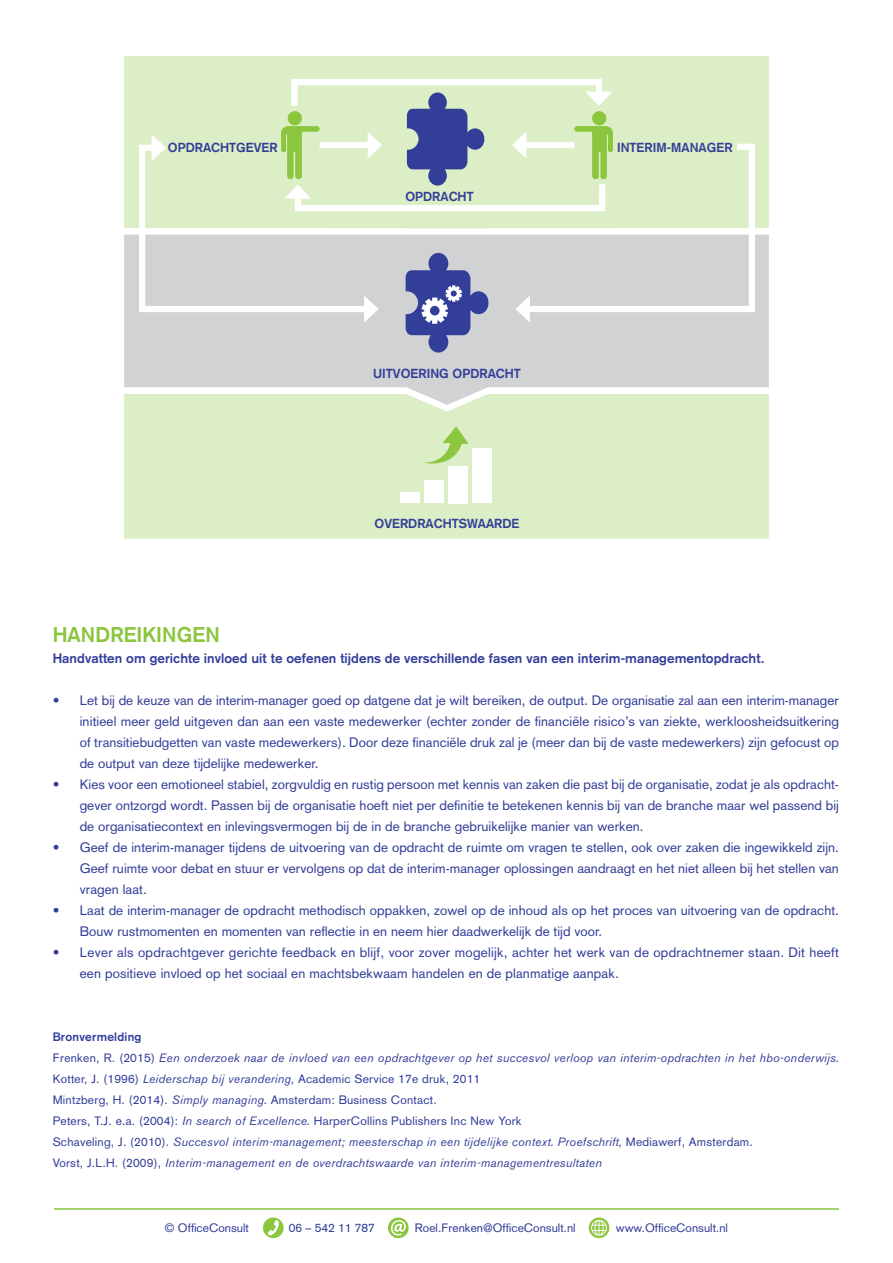
<style>
.page{position:relative;width:893px;height:1263px;background:#fff}
.page>*{position:absolute;margin:0;border:0;box-sizing:border-box;transform-origin:0 0}
.t1{font:700 21px "Akzidenz Grotesk";letter-spacing:.005em;color:#8bc63e}
.t2{font:13.5px/21px "Akzidenz Grotesk";letter-spacing:.005em;color:#333e99;text-align:justify}
.t3{font:700 13.5px "Akzidenz Grotesk";letter-spacing:.005em;color:#333e99}
.t4{font:700 12.9px "Akzidenz Grotesk";letter-spacing:.005em;color:#333e99}
.t5{font:italic 12px/21px "Akzidenz Grotesk BE";letter-spacing:.02em;color:#333e99}
.t6{font:12px "Akzidenz Grotesk";letter-spacing:.02em;color:#333e99}
.t7{font:12px "Akzidenz Grotesk";color:#333e99}
.t8{font:700 12px "Akzidenz Grotesk";letter-spacing:.02em;color:#333e99}
.s1{font-family:"Akzidenz Grotesk";font-style:normal}
.s2{font-family:"Akzidenz Grotesk BE";font-style:italic}
</style>
<div class="page">
<hr style="left:54px;top:1208px;width:785px;height:2px;background:#8bc63e">
<div style="left:589px;top:1217px;width:20px;height:21px;background:#8bc63e;border-radius:50%"></div>
<svg style="left:591px;top:1220px;width:16px;height:16px"></svg>
<svg style="left:388px;top:1217px;width:21px;height:21px"></svg>
<svg style="left:391px;top:1220px;width:15px;height:15px"></svg>
<svg style="left:263px;top:1217px;width:21px;height:21px"></svg>
<svg style="left:268px;top:1220px;width:12px;height:15px"></svg>
<div style="left:124px;top:415px;width:645px;height:124px;background:#dceec5"></div>
<div style="left:124px;top:56px;width:645px;height:169px;background:#dceec5"></div>
<svg style="left:124px;top:225px;width:645px;height:190px;background:#d9dfd3"></svg>
<div style="left:400px;top:493px;width:20px;height:10px;background:#fff"></div>
<div style="left:424px;top:481px;width:20px;height:22px;background:#fff"></div>
<div style="left:448px;top:466px;width:20px;height:37px;background:#fff"></div>
<div style="left:472px;top:448px;width:20px;height:55px;background:#fff"></div>
<svg style="left:424px;top:426px;width:45px;height:43px;background:#cae5a7"></svg>
<svg style="left:136px;top:76px;width:622px;height:277px;background:#d1dccc"></svg>
<p class="t4" style="left:168px;top:140px;width:111px">OPDRACHTGEVER</p>
<p class="t4" style="left:617px;top:140px;width:117px">INTERIM-MANAGER</p>
<p class="t4" style="left:405px;top:189px;width:70px">OPDRACHT</p>
<p class="t4" style="left:373px;top:365px;width:149px">UITVOERING OPDRACHT</p>
<p class="t4" style="left:375px;top:516px;width:146px">OVERDRACHTSWAARDE</p>
<p class="t1" style="left:53px;top:622px;width:169px">HANDREIKINGEN</p>
<p class="t3" style="left:53px;top:650px;width:713px">Handvatten om gerichte invloed uit te oefenen tijdens de verschillende fasen van een interim-managementopdracht.</p>
<p class="t2" style="left:80px;top:690px;width:761px;text-indent:-27px">• Let bij de keuze van de interim-manager goed op datgene dat je wilt bereiken, de output. De organisatie zal aan een interim-manager initieel meer geld uitgeven dan aan een vaste medewerker (echter zonder de financiële risico’s van ziekte, werkloosheidsuitkering of transitiebudgetten van vaste medewerkers). Door deze financiële druk zal je (meer dan bij de vaste medewerkers) zijn gefocust op de output van deze tijdelijke medewerker.</p>
<p class="t2" style="left:80px;top:774px;width:761px;text-indent:-27px">• Kies voor een emotioneel stabiel, zorgvuldig en rustig persoon met kennis van zaken die past bij de organisatie, zodat je als opdracht&shy;gever ontzorgd wordt. Passen bij de organisatie hoeft niet per definitie te betekenen kennis bij van de branche maar wel passend bij de organisatiecontext en inlevingsvermogen bij de in de branche gebruikelijke manier van werken.</p>
<p class="t2" style="left:80px;top:837px;width:761px;text-indent:-27px">• Geef de interim-manager tijdens de uitvoering van de opdracht de ruimte om vragen te stellen, ook over zaken die ingewikkeld zijn.<br>Geef ruimte voor debat en stuur er vervolgens op dat de interim-manager oplossingen aandraagt en het niet alleen bij het stellen van vragen laat.</p>
<p class="t2" style="left:80px;top:900px;width:761px;text-indent:-27px">• Laat de interim-manager de opdracht methodisch oppakken, zowel op de inhoud als op het proces van uitvoering van de opdracht.<br>Bouw rustmomenten en momenten van reflectie in en neem hier daadwerkelijk de tijd voor.</p>
<p class="t2" style="left:80px;top:942px;width:761px;text-indent:-27px">• Lever als opdrachtgever gerichte feedback en blijf, voor zover mogelijk, achter het werk van de opdrachtnemer staan. Dit heeft een positieve invloed op het sociaal en machtsbekwaam handelen en de planmatige aanpak.</p>
<p class="t8" style="left:53px;top:1030px;width:90px">Bronvermelding</p>
<p class="t5" style="left:53px;top:1047px;width:788px"><span class="s1">Frenken, R. (2015)</span> Een onderzoek naar de invloed van een opdrachtgever op het succesvol verloop van interim-opdrachten in het hbo-onderwijs.<br><span class="s1">Kotter, J. (1996)</span> Leiderschap bij verandering, <span class="s1">Academic Service 17e druk, 2011</span></p>
<p class="t6" style="left:53px;top:1093px;width:385px">Mintzberg, H. (2014). <span class="s2">Simply managing.</span> Amsterdam: Business Contact.</p>
<p class="t6" style="left:53px;top:1114px;width:470px">Peters, T.J. e.a. (2004): <span class="s2">In search of Excellence.</span> HarperCollins Publishers Inc New York</p>
<p class="t5" style="left:53px;top:1131px;width:702px"><span class="s1">Schaveling, J. (2010).</span> Succesvol interim-management; meesterschap in een tijdelijke context. Proefschrift, <span class="s1">Mediawerf, Amsterdam.</span></p>
<p class="t5" style="left:53px;top:1152px;width:551px"><span class="s1">Vorst, J.L.H. (2009),</span> Interim-management en de overdrachtswaarde van interim-managementresultaten</p>
<p class="t7" style="left:165px;top:1220px;width:85px">© OfficeConsult</p>
<p class="t7" style="left:289px;top:1220px;width:88px">06 – 542 11 787</p>
<p class="t7" style="left:415px;top:1220px;width:162px">Roel.Frenken@OfficeConsult.nl</p>
<p class="t7" style="left:616px;top:1220px;width:114px">www.OfficeConsult.nl</p>
</div>
